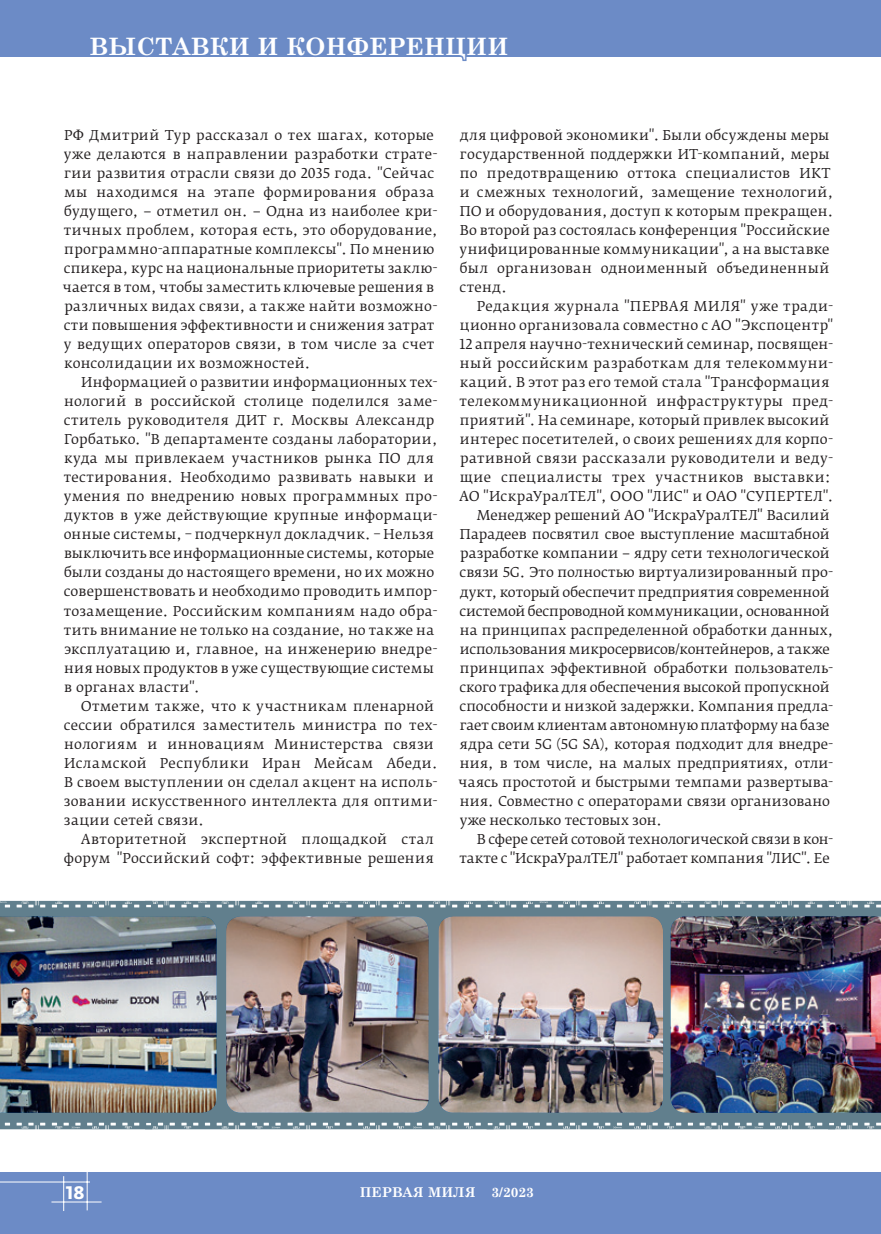
<style>
.page{position:relative;width:881px;height:1234px;background:#fff}
.page>*{position:absolute;margin:0;border:0;box-sizing:border-box;transform-origin:0 0}
.t1{font:700 24px "Century Schoolbook";color:#fff}
.t2{font:700 18px "Fedra Sans Pro";color:#fff}
.t3{font:13.5px/19px "Fedra Serif B Pro";letter-spacing:.015em;color:#231f20}
.t4{font:13.5px "Fedra Serif B Pro";letter-spacing:-.005em;color:#231f20}
.t5{font:13.5px "Fedra Serif B Pro";letter-spacing:-.015em;color:#231f20}
.t6{font:13.5px "Fedra Serif B Pro";letter-spacing:.035em;color:#231f20}
.t7{font:13.5px "Fedra Serif B Pro";letter-spacing:-.01em;color:#231f20}
.t8{font:13.5px "Fedra Serif B Pro";letter-spacing:.04em;color:#231f20}
.t9{font:13.5px "Fedra Serif B Pro";letter-spacing:.05em;color:#231f20}
.t10{font:700 13.5px "Century Schoolbook";color:#fff}
</style>
<div class="page">
<div style="left:0;top:0;width:880px;height:57px;background:#6c8bc6"></div>
<div style="left:0;top:1172px;width:880px;height:61px;background:#6c8bc6"></div>
<hr style="left:51px;top:1201px;width:50px;height:1px;background:#fff">
<hr style="left:87px;top:1171px;width:1px;height:39px;background:#fff">
<hr style="left:63px;top:1175px;width:1px;height:35px;background:#fff">
<hr style="left:0;top:1181px;width:90px;height:1px;background:#fff">
<svg style="left:0;top:1121px;width:880px;height:7px;background:#8199a4"></svg>
<svg style="left:0;top:900px;width:880px;height:7px;background:#93a7b1"></svg>
<div style="left:0;top:907px;width:880px;height:214px;background:#617f8d"></div>
<img style="left:438px;top:916px;width:224px;height:196px">
<img style="left:226px;top:916px;width:202px;height:196px">
<img style="left:670px;top:916px;width:210px;height:196px">
<img style="left:0;top:916px;width:216px;height:196px">
<h1 class="t1" style="left:89px;top:28px;width:420px">ВЫСТАВКИ И КОНФЕРЕНЦИИ</h1>
<p class="t3" style="left:63px;top:125px;width:376px">РФ Дмитрий Тур рассказал о тех шагах, которые уже делаются в направлении разработки страте&shy;гии развития отрасли связи до 2035 года. "Сейчас мы находимся на этапе формирования образа будущего, − отметил он. − Одна из наиболее кри&shy;тичных проблем, которая есть, это оборудование, программно-аппаратные комплексы". По мнению спикера, курс на национальные приоритеты заклю&shy;чается в том, чтобы заместить ключевые решения в различных видах связи, а также найти возможно&shy;сти повышения эффективности и снижения затрат у ведущих операторов связи, в том числе за счет консолидации их возможностей.</p>
<p class="t3" style="left:64px;top:373px;width:375px;text-indent:17px">Информацией о развитии информационных тех&shy;нологий в российской столице поделился заме&shy;ститель руководителя ДИТ г. Москвы Александр Горбатько. "В департаменте созданы лаборатории, куда мы привлекаем участников рынка ПО для тестирования. Необходимо развивать навыки и умения по внедрению новых программных про&shy;дуктов в уже действующие крупные информаци&shy;онные системы, – подчеркнул докладчик. – Нельзя выключить все информационные системы, которые были созданы до настоящего времени, но их можно совершенствовать и необходимо проводить импор&shy;тозамещение. Российским компаниям надо обра&shy;тить внимание не только на создание, но также на эксплуатацию и, главное, на инженерию внедре&shy;ния новых продуктов в уже существующие системы в органах власти".</p>
<p class="t3" style="left:64px;top:696px;width:375px;text-indent:17px">Отметим также, что к участникам пленарной сессии обратился заместитель министра по тех&shy;нологиям и инновациям Министерства связи Исламской Республики Иран Мейсам Абеди.<br>В своем выступлении он сделал акцент на исполь&shy;зовании искусственного интеллекта для оптими&shy;зации сетей связи.</p>
<p class="t3" style="left:64px;top:829px;width:371px;text-align:right">Авторитетной экспертной площадкой стал форум "Российский софт: эффективные решения</p>
<p class="t3" style="left:459px;top:125px;width:375px">для цифровой экономики". Были обсуждены меры государственной поддержки ИТ-компаний, меры по предотвращению оттока специалистов ИКТ и смежных технологий, замещение технологий, ПО и оборудования, доступ к которым прекращен.<br>Во второй раз состоялась конференция "Российские унифицированные коммуникации", а на выставке был организован одноименный объединенный стенд.</p>
<p class="t9" style="left:476px;top:298px;width:358px">Редакция журнала "ПЕРВАЯ МИЛЯ" уже тради-</p>
<p class="t3" style="left:459px;top:316px;width:375px">ционно организовала совместно с АО "Экспоцентр"</p>
<p class="t3" style="left:459px;top:335px;width:375px">12 апреля научно-технический семинар, посвящен-</p>
<p class="t6" style="left:459px;top:355px;width:374px">ный российским разработкам для телекоммуни-</p>
<p class="t3" style="left:460px;top:373px;width:371px">каций. В этот раз его темой стала "Трансформация</p>
<p class="t6" style="left:459px;top:393px;width:375px">телекоммуникационной инфраструктуры пред-</p>
<p class="t3" style="left:459px;top:411px;width:371px">приятий". На семинаре, который привлек высокий</p>
<p class="t3" style="left:459px;top:430px;width:374px">интерес посетителей, о своих решениях для корпо-</p>
<p class="t3" style="left:460px;top:449px;width:374px">ративной связи рассказали руководители и веду-</p>
<p class="t8" style="left:459px;top:469px;width:372px">щие специалисты трех участников выставки:</p>
<p class="t3" style="left:459px;top:487px;width:375px">АО "ИскраУралТЕЛ", ООО "ЛИС" и ОАО "СУПЕРТЕЛ".</p>
<p class="t3" style="left:476px;top:506px;width:354px">Менеджер решений АО "ИскраУралТЕЛ" Василий</p>
<p class="t3" style="left:460px;top:525px;width:371px">Парадеев посвятил свое выступление масштабной</p>
<p class="t3" style="left:460px;top:544px;width:371px">разработке компании − ядру сети технологической</p>
<p class="t3" style="left:459px;top:563px;width:375px">связи 5G. Это полностью виртуализированный про-</p>
<p class="t4" style="left:460px;top:583px;width:371px">дукт, который обеспечит предприятия современной</p>
<p class="t5" style="left:459px;top:602px;width:371px">системой беспроводной коммуникации, основанной</p>
<p class="t3" style="left:460px;top:620px;width:375px">на принципах распределенной обработки данных,</p>
<p class="t5" style="left:460px;top:640px;width:371px">использования микросервисов/контейнеров, а также</p>
<p class="t3" style="left:460px;top:658px;width:374px">принципах эффективной обработки пользователь-</p>
<p class="t4" style="left:459px;top:678px;width:371px">ского трафика для обеспечения высокой пропускной</p>
<p class="t3" style="left:459px;top:696px;width:375px">способности и низкой задержки. Компания предла-</p>
<p class="t5" style="left:459px;top:716px;width:371px">гает своим клиентам автономную платформу на базе</p>
<p class="t3" style="left:460px;top:734px;width:374px">ядра сети 5G (5G SA), которая подходит для внедре-</p>
<p class="t3" style="left:460px;top:753px;width:374px">ния, в том числе, на малых предприятиях, отли-</p>
<p class="t3" style="left:458px;top:772px;width:376px">чаясь простотой и быстрыми темпами развертыва-</p>
<p class="t3" style="left:460px;top:791px;width:371px">ния. Совместно с операторами связи организовано</p>
<p class="t3" style="left:459px;top:810px;width:204px">уже несколько тестовых зон.</p>
<p class="t7" style="left:477px;top:830px;width:357px">В сфере сетей сотовой технологической связи в кон-</p>
<p class="t4" style="left:459px;top:849px;width:371px">такте с "ИскраУралТЕЛ" работает компания "ЛИС". Ее</p>
<h2 class="t2" style="left:66px;top:1180px;width:20px">18</h2>
<p class="t10" style="left:359px;top:1181px;width:176px">ПЕРВАЯ МИЛЯ 3/2023</p>
</div>
